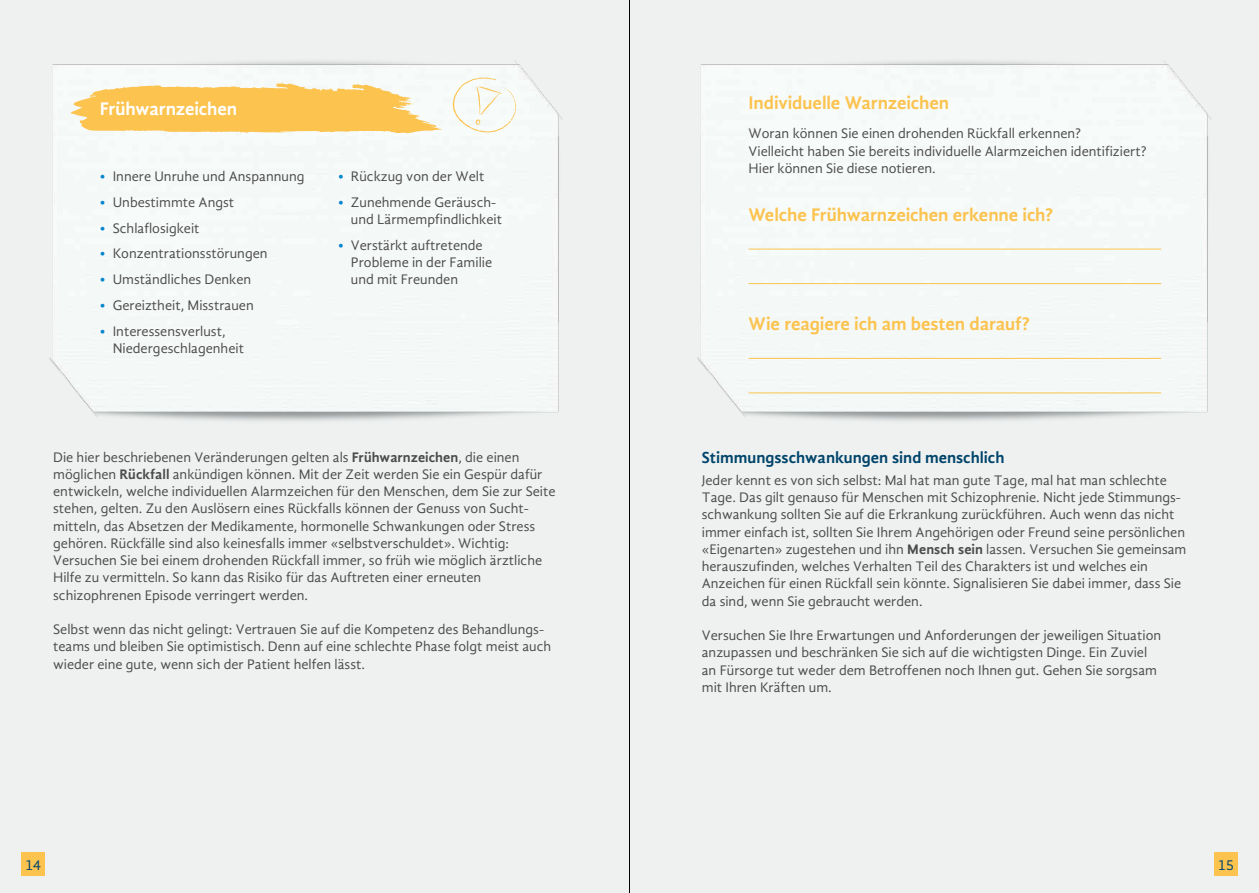
<style>
.page{position:relative;width:1259px;height:893px;background:#eef1f0}
.page>*{position:absolute;margin:0;border:0;box-sizing:border-box;transform-origin:0 0}
.t1{font:700 18.75px "Gandhi Sans";letter-spacing:-.005em;color:#fcc34f}
.t2{font:700 18.75px "Gandhi Sans";letter-spacing:-.005em;color:#fff}
.t3{font:700 16.5px "Gandhi Sans";color:#00446b}
.t4{font:15px "Gandhi Sans";color:#00446b}
.t5{font:14.25px/17.2px "Gandhi Sans";color:#4a4a49}
.s1{color:#0085cd}
.s2{font-weight:700}
</style>
<div class="page">
<div style="left:1214px;top:852px;width:23px;height:24px;background:#fcc34f"></div>
<div style="left:21px;top:852px;width:24px;height:24px;background:#fcc34f"></div>
<img style="left:701px;top:61px;width:510px;height:75px">
<img style="left:697px;top:136px;width:511px;height:285px">
<hr style="left:748px;top:249px;width:413px;height:1px;background:#fcc34f">
<hr style="left:748px;top:283px;width:413px;height:1px;background:#fcc34f">
<hr style="left:748px;top:358px;width:413px;height:1px;background:#fcc34f">
<hr style="left:748px;top:392px;width:413px;height:1px;background:#fcc34f">
<img style="left:52px;top:61px;width:511px;height:75px">
<img style="left:49px;top:136px;width:510px;height:285px">
<svg style="left:70px;top:83px;width:372px;height:50px"></svg>
<svg style="left:453px;top:77px;width:63px;height:56px"></svg>
<hr style="left:629px;top:0;width:1px;height:893px;background:#000">
<h1 class="t2" style="left:100px;top:98px;width:139px">Frühwarnzeichen</h1>
<p class="t5" style="left:100px;top:168px;width:206px"><span class="s1">•</span> Innere Unruhe und Anspannung</p>
<p class="t5" style="left:100px;top:193px;width:136px"><span class="s1">•</span> Unbestimmte Angst</p>
<p class="t5" style="left:100px;top:219px;width:101px"><span class="s1">•</span> Schlaflosigkeit</p>
<p class="t5" style="left:100px;top:245px;width:169px"><span class="s1">•</span> Konzentrationsstörungen</p>
<p class="t5" style="left:100px;top:271px;width:153px"><span class="s1">•</span> Umständliches Denken</p>
<p class="t5" style="left:100px;top:296px;width:155px"><span class="s1">•</span> Gereiztheit, Misstrauen</p>
<p class="t5" style="left:113px;top:322px;width:133px;text-indent:-13px"><span class="s1">•</span> Interessensverlust,<br>Niedergeschlagenheit</p>
<p class="t5" style="left:338px;top:168px;width:148px"><span class="s1">•</span> Rückzug von der Welt</p>
<p class="t5" style="left:351px;top:193px;width:153px;text-indent:-13px"><span class="s1">•</span> Zunehmende Geräusch&shy;und Lärmempfindlichkeit</p>
<p class="t5" style="left:351px;top:236px;width:143px;text-indent:-13px"><span class="s1">•</span> Verstärkt auftretende<br>Probleme in der Familie und mit Freunden</p>
<p class="t5" style="left:53px;top:448px;width:504px">Die hier beschriebenen Veränderungen gelten als <span class="s2">Frühwarnzeichen</span>, die einen möglichen <span class="s2">Rückfall</span> ankündigen können. Mit der Zeit werden Sie ein Gespür dafür entwickeln, welche individuellen Alarmzeichen für den Menschen, dem Sie zur Seite stehen, gelten. Zu den Auslösern eines Rückfalls können der Genuss von Sucht&shy;mitteln, das Absetzen der Medikamente, hormonelle Schwankungen oder Stress gehören. Rückfälle sind also keinesfalls immer «selbstverschuldet». Wichtig:<br>Versuchen Sie bei einem drohenden Rückfall immer, so früh wie möglich ärztliche Hilfe zu vermitteln. So kann das Risiko für das Auftreten einer erneuten schizophrenen Episode verringert werden.</p>
<p class="t5" style="left:53px;top:621px;width:499px">Selbst wenn das nicht gelingt: Vertrauen Sie auf die Kompetenz des Behandlungs&shy;teams und bleiben Sie optimistisch. Denn auf eine schlechte Phase folgt meist auch wieder eine gute, wenn sich der Patient helfen lässt.</p>
<h1 class="t1" style="left:748px;top:92px;width:202px">Individuelle Warnzeichen</h1>
<p class="t5" style="left:748px;top:125px;width:399px">Woran können Sie einen drohenden Rückfall erkennen?<br>Vielleicht haben Sie bereits individuelle Alarmzeichen identifiziert?<br>Hier können Sie diese notieren.</p>
<h1 class="t1" style="left:748px;top:203px;width:306px">Welche Frühwarnzeichen erkenne ich?</h1>
<h1 class="t1" style="left:748px;top:313px;width:282px">Wie reagiere ich am besten darauf?</h1>
<p class="t3" style="left:702px;top:448px;width:304px">Stimmungsschwankungen sind menschlich</p>
<p class="t5" style="left:702px;top:471px;width:486px">Jeder kennt es von sich selbst: Mal hat man gute Tage, mal hat man schlechte Tage. Das gilt genauso für Menschen mit Schizophrenie. Nicht jede Stimmungs&shy;schwankung sollten Sie auf die Erkrankung zurückführen. Auch wenn das nicht immer einfach ist, sollten Sie Ihrem Angehörigen oder Freund seine persönlichen «Eigenarten» zugestehen und ihn <span class="s2">Mensch sein</span> lassen. Versuchen Sie gemeinsam herauszufinden, welches Verhalten Teil des Charakters ist und welches ein Anzeichen für einen Rückfall sein könnte. Signalisieren Sie dabei immer, dass Sie da sind, wenn Sie gebraucht werden.</p>
<p class="t5" style="left:702px;top:627px;width:461px">Versuchen Sie Ihre Erwartungen und Anforderungen der jeweiligen Situation anzupassen und beschränken Sie sich auf die wichtigsten Dinge. Ein Zuviel an Fürsorge tut weder dem Betroffenen noch Ihnen gut. Gehen Sie sorgsam mit Ihren Kräften um.</p>
<p class="t4" style="left:25px;top:856px;width:17px">14</p>
<p class="t4" style="left:1217px;top:856px;width:18px">15</p>
</div>
